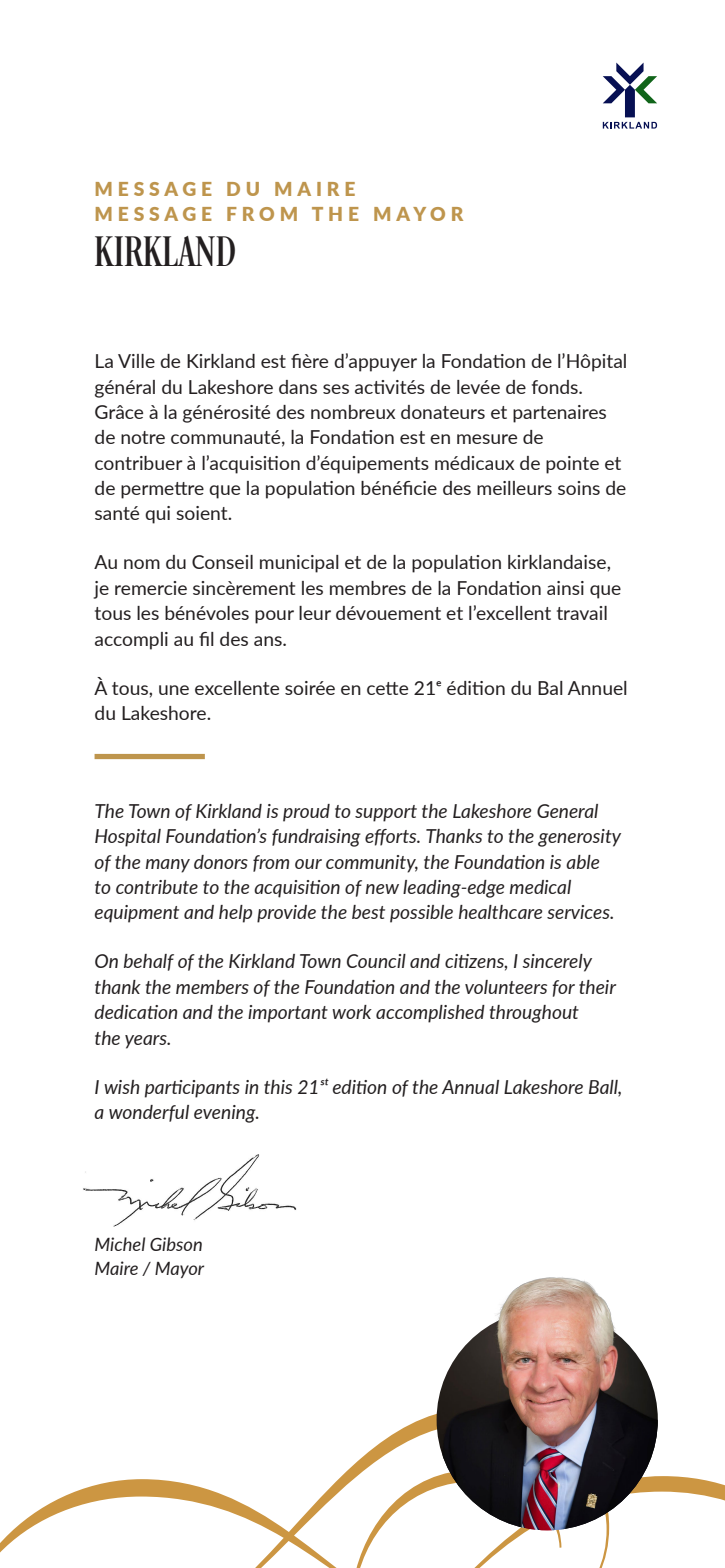
<style>
.page{position:relative;width:725px;height:1568px;background:#fff}
.page>*{position:absolute;margin:0;border:0;box-sizing:border-box;transform-origin:0 0}
.t1{font:43.75px "Desire Pro";letter-spacing:.025em;color:#231f20}
.t2{font:19.25px/25.4px "Lato";color:#231f20}
.t3{font:italic 19.25px/25.4px "Lato";color:#231f20}
.t4{font:900 19.25px "Lato";letter-spacing:.25em;color:#be954d}
.t5{font:italic 18.38px/23.6px "Lato";color:#231f20}
</style>
<div class="page">
<svg style="left:0;top:1408px;width:724px;height:160px"></svg>
<svg style="left:602px;top:63px;width:55px;height:66px"></svg>
<img style="left:83px;top:1155px;width:214px;height:72px">
<img style="left:436px;top:1277px;width:221px;height:253px">
<div style="left:94px;top:754px;width:111px;height:5px;background:#be954d"></div>
<p class="t4" style="left:94px;top:174px;width:262px">MESSAGE DU MAIRE</p>
<p class="t4" style="left:94px;top:200px;width:370px">MESSAGE FROM THE MAYOR</p>
<h1 class="t1" style="left:94px;top:225px;width:142px">KIRKLAND</h1>
<p class="t2" style="left:94px;top:348px;width:534px">La Ville de Kirkland est fière d’appuyer la Fondation de l’Hôpital général du Lakeshore dans ses activités de levée de fonds.<br>Grâce à la générosité des nombreux donateurs et partenaires de notre communauté, la Fondation est en mesure de contribuer à l’acquisition d’équipements médicaux de pointe et de permettre que la population bénéficie des meilleurs soins de santé qui soient.</p>
<p class="t2" style="left:94px;top:549px;width:528px">Au nom du Conseil municipal et de la population kirklandaise, je remercie sincèrement les membres de la Fondation ainsi que tous les bénévoles pour leur dévouement et l’excellent travail accompli au fil des ans.</p>
<p class="t2" style="left:94px;top:674px;width:534px">À tous, une excellente soirée en cette 21e édition du Bal Annuel du Lakeshore.</p>
<p class="t3" style="left:94px;top:797px;width:528px">The Town of Kirkland is proud to support the Lakeshore General Hospital Foundation’s fundraising efforts. Thanks to the generosity of the many donors from our community, the Foundation is able to contribute to the acquisition of new leading-edge medical equipment and help provide the best possible healthcare services.</p>
<p class="t3" style="left:94px;top:948px;width:523px">On behalf of the Kirkland Town Council and citizens, I sincerely thank the members of the Foundation and the volunteers for their dedication and the important work accomplished throughout<br>the years.</p>
<p class="t3" style="left:94px;top:1073px;width:529px">I wish participants in this 21st edition of the Annual Lakeshore Ball, a wonderful evening.</p>
<p class="t5" style="left:94px;top:1232px;width:111px">Michel Gibson<br>Maire / Mayor</p>
</div>
